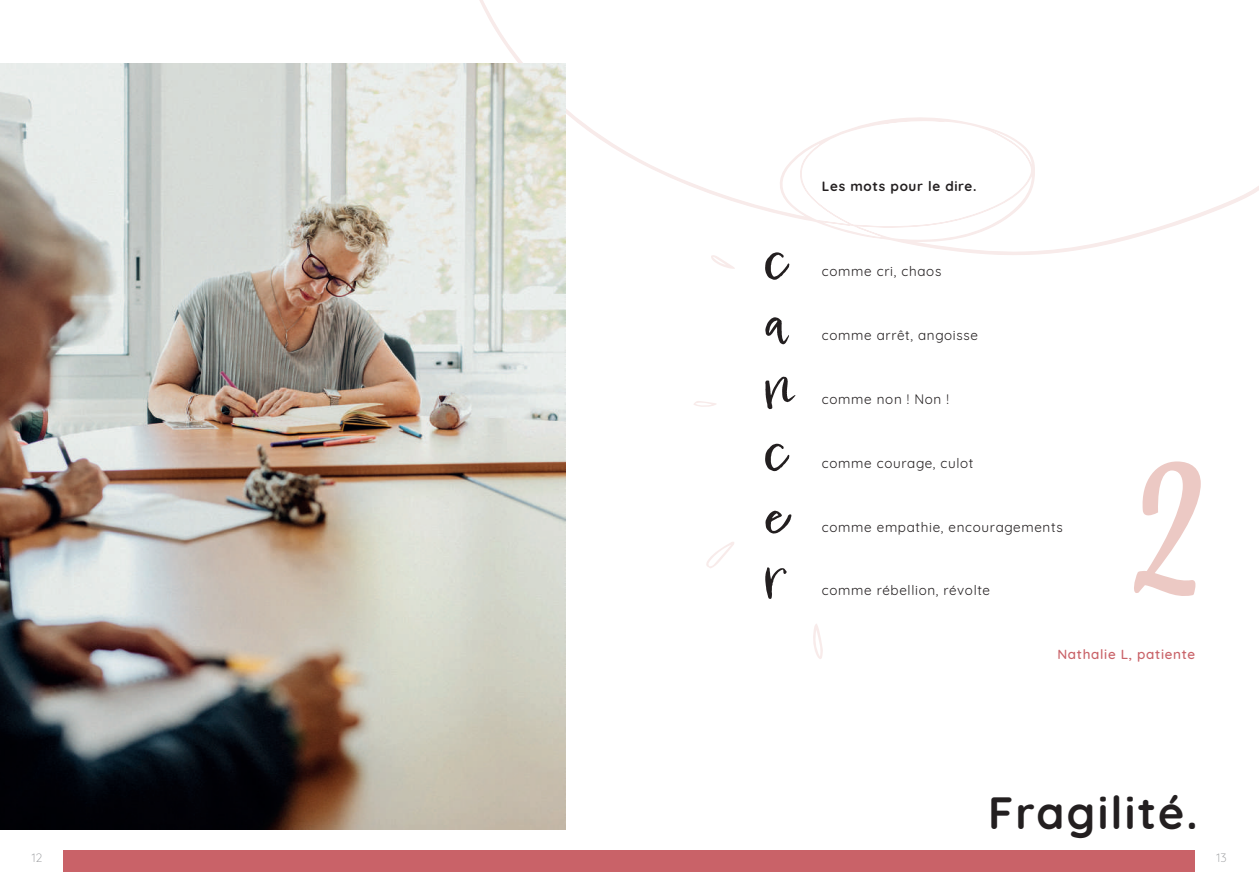
<style>
.page{position:relative;width:1259px;height:893px;background:#fff}
.page>*{position:absolute;margin:0;border:0;box-sizing:border-box;transform-origin:0 0}
.t1{font:180px "Bistro Script";color:#ecc9c4}
.t2{font:60px/63.8px "Epicursive Script";color:#231f20;text-align:justify}
.t3{font:700 45px "Quicksand";letter-spacing:.05em;color:#231f20}
.t4{font:13.5px "Quicksand";letter-spacing:.05em;color:#231f20}
.t5{font:700 13.5px "Quicksand";letter-spacing:.05em;color:#231f20}
.t6{font:500 13.5px "Quicksand";letter-spacing:.05em;color:#c96268}
.t7{font:300 12px "Quicksand";color:#939598}
</style>
<div class="page">
<svg style="left:472px;top:0;width:787px;height:255px"></svg>
<img style="left:0;top:64px;width:566px;height:765px">
<div style="left:64px;top:850px;width:1131px;height:22px;background:#c96268"></div>
<svg style="left:813px;top:624px;width:10px;height:35px"></svg>
<svg style="left:706px;top:542px;width:28px;height:26px"></svg>
<svg style="left:711px;top:255px;width:24px;height:14px"></svg>
<svg style="left:694px;top:401px;width:22px;height:6px"></svg>
<h2 class="t2" style="left:765px;top:224px;width:24px">c</h2>
<h2 class="t2" style="left:765px;top:288px;width:31px">a n</h2>
<h2 class="t2" style="left:765px;top:415px;width:24px">c e r</h2>
<p class="t5" style="left:822px;top:175px;width:156px">Les mots pour le dire.</p>
<p class="t4" style="left:822px;top:261px;width:121px">comme cri, chaos</p>
<p class="t4" style="left:822px;top:325px;width:158px">comme arrêt, angoisse</p>
<p class="t4" style="left:822px;top:389px;width:128px">comme non ! Non !</p>
<p class="t4" style="left:822px;top:452px;width:153px">comme courage, culot</p>
<p class="t4" style="left:822px;top:516px;width:242px">comme empathie, encouragements</p>
<p class="t4" style="left:822px;top:580px;width:170px">comme rébellion, révolte</p>
<h1 class="t1" style="left:1131px;top:419px;width:66px">2</h1>
<p class="t6" style="left:1057px;top:643px;width:139px">Nathalie L, patiente</p>
<h3 class="t3" style="left:988px;top:776px;width:211px">Fragilité.</h3>
<p class="t7" style="left:32px;top:849px;width:12px">12</p>
<p class="t7" style="left:1216px;top:849px;width:12px">13</p>
</div>
